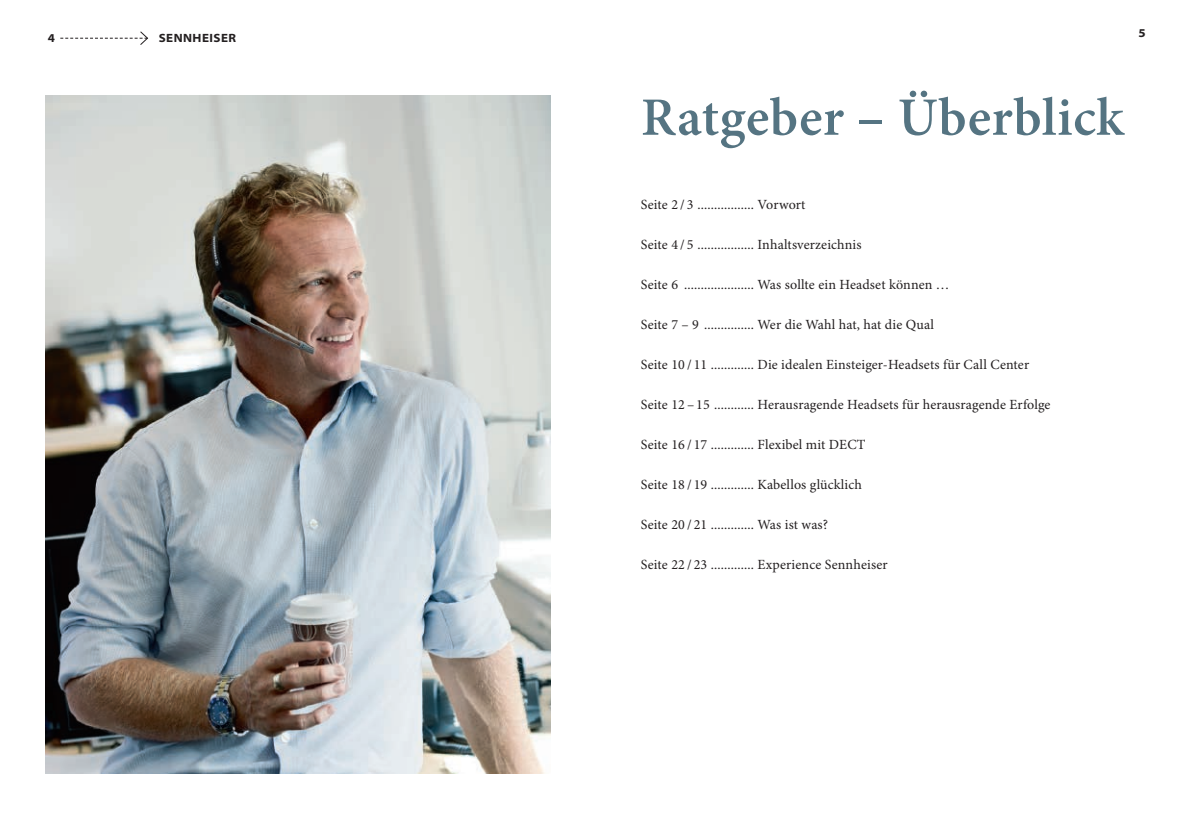
<style>
.page{position:relative;width:1191px;height:840px;background:#fff}
.page>*{position:absolute;margin:0;border:0;box-sizing:border-box;transform-origin:0 0}
.t1{font:600 54px "Minion Pro";letter-spacing:.005em;color:#557482}
.t2{font:14px "Minion Pro";letter-spacing:.01em;color:#231f20}
.t3{font:700 semi-expanded 12px "Myriad Pro";letter-spacing:.04em;color:#231f20}
</style>
<div class="page">
<svg style="left:60px;top:31px;width:89px;height:14px"></svg>
<img style="left:45px;top:95px;width:505px;height:677px">
<p class="t3" style="left:48px;top:31px;width:9px">4</p>
<p class="t3" style="left:159px;top:31px;width:79px">SENNHEISER</p>
<p class="t3" style="left:1138px;top:27px;width:9px">5</p>
<h1 class="t1" style="left:641px;top:85px;width:484px">Ratgeber – Überblick</h1>
<p class="t2" style="left:641px;top:196px;width:166px">Seite 2 / 3 ................. Vorwort</p>
<p class="t2" style="left:641px;top:236px;width:222px">Seite 4 / 5 ................. Inhaltsverzeichnis</p>
<p class="t2" style="left:641px;top:276px;width:310px">Seite 6 ..................... Was sollte ein Headset können …</p>
<p class="t2" style="left:641px;top:316px;width:294px">Seite 7 – 9 ............... Wer die Wahl hat, hat die Qual</p>
<p class="t2" style="left:641px;top:356px;width:390px">Seite 10 / 11 ............. Die idealen Einsteiger-Headsets für Call Center</p>
<p class="t2" style="left:641px;top:396px;width:411px">Seite 12 – 15 ............ Herausragende Headsets für herausragende Erfolge</p>
<p class="t2" style="left:641px;top:436px;width:226px">Seite 16 / 17 ............. Flexibel mit DECT</p>
<p class="t2" style="left:641px;top:476px;width:223px">Seite 18 / 19 ............. Kabellos glücklich</p>
<p class="t2" style="left:641px;top:516px;width:189px">Seite 20 / 21 ............. Was ist was?</p>
<p class="t2" style="left:641px;top:556px;width:248px">Seite 22 / 23 ............. Experience Sennheiser</p>
</div>
